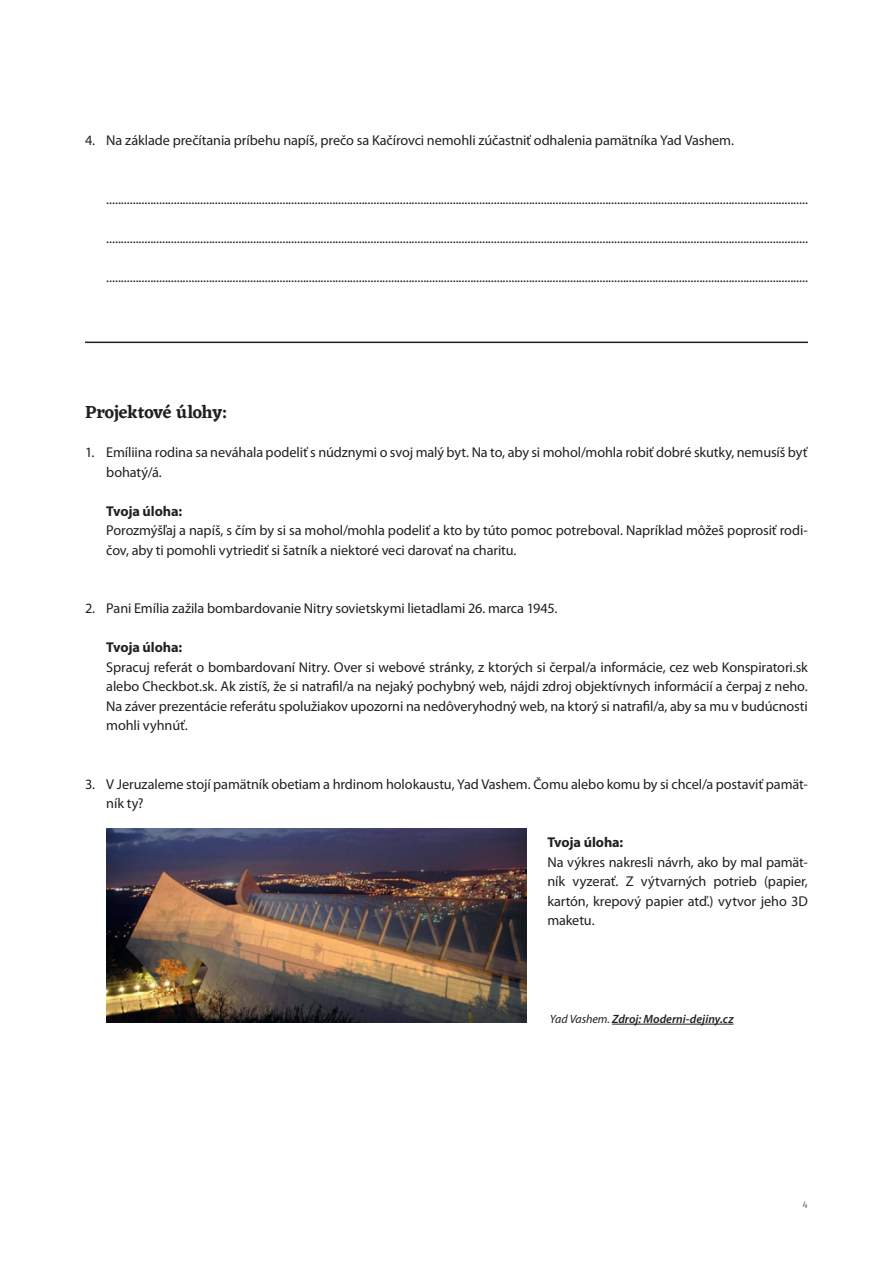
<style>
.page{position:relative;width:893px;height:1263px;background:#fff}
.page>*{position:absolute;margin:0;border:0;box-sizing:border-box;transform-origin:0 0}
.t1{font:600 18px "Eczar";letter-spacing:-.02em;color:#231f20}
.t2{font:14.25px/19.5px "Myriad Pro";letter-spacing:-.01em;color:#231f20}
.t3{font:700 14.25px "Myriad Pro";letter-spacing:-.005em;color:#231f20}
.t4{font:italic 600 12px "Myriad Pro";letter-spacing:.005em;color:#231f20}
.t5{font:500 9.75px "Fira Sans";color:#8f919a}
.s1{font-weight:400}
</style>
<div class="page">
<hr style="left:85px;top:342px;width:723px;height:1px;background:#231f20">
<img style="left:107px;top:829px;width:419px;height:194px">
<hr style="left:612px;top:1024px;width:121px;height:1px;background:#231f20">
<p class="t2" style="left:85px;top:131px;width:650px">4. Na základe prečítania príbehu napíš, prečo sa Kačírovci nemohli zúčastniť odhalenia pamätníka Yad Vashem.</p>
<p class="t2" style="left:106px;top:189px;width:703px">...............................................................................................................................................................................................................................................</p>
<p class="t2" style="left:106px;top:228px;width:703px">...............................................................................................................................................................................................................................................</p>
<p class="t2" style="left:106px;top:267px;width:703px">...............................................................................................................................................................................................................................................</p>
<p class="t1" style="left:85px;top:400px;width:143px">Projektové úlohy:</p>
<p class="t2" style="left:106px;top:443px;width:703px;text-indent:-21px">1. Emíliina rodina sa neváhala podeliť s núdznymi o svoj malý byt. Na to, aby si mohol/mohla robiť dobré skutky, nemusíš byť bohatý/á.</p>
<p class="t3" style="left:106px;top:502px;width:77px">Tvoja úloha:</p>
<p class="t2" style="left:106px;top:521px;width:703px">Porozmýšľaj a napíš, s čím by si sa mohol/mohla podeliť a kto by túto pomoc potreboval. Napríklad môžeš poprosiť rodi&shy;čov, aby ti pomohli vytriediť si šatník a niektoré veci darovať na charitu.</p>
<p class="t2" style="left:85px;top:599px;width:474px">2. Pani Emília zažila bombardovanie Nitry sovietskymi lietadlami 26. marca 1945.</p>
<p class="t3" style="left:106px;top:638px;width:77px">Tvoja úloha:</p>
<p class="t2" style="left:106px;top:657px;width:703px;text-align:justify">Spracuj referát o bombardovaní Nitry. Over si webové stránky, z ktorých si čerpal/a informácie, cez web Konspiratori.sk alebo Checkbot.sk. Ak zistíš, že si natrafil/a na nejaký pochybný web, nájdi zdroj objektívnych informácií a čerpaj z neho.<br>Na záver prezentácie referátu spolužiakov upozorni na nedôveryhodný web, na ktorý si natrafil/a, aby sa mu v budúcnosti mohli vyhnúť.</p>
<p class="t2" style="left:106px;top:774px;width:703px;text-indent:-21px">3. V Jeruzaleme stojí pamätník obetiam a hrdinom holokaustu, Yad Vashem. Čomu alebo komu by si chcel/a postaviť pamät&shy;ník ty?</p>
<p class="t3" style="left:547px;top:833px;width:77px">Tvoja úloha:</p>
<p class="t2" style="left:547px;top:852px;width:262px;text-align:justify">Na výkres nakresli návrh, ako by mal pamät&shy;ník vyzerať. Z výtvarných potrieb (papier, kartón, krepový papier atď.) vytvor jeho 3D maketu.</p>
<p class="t4" style="left:550px;top:1011px;width:185px"><span class="s1">Yad Vashem.</span> Zdroj: Moderni-dejiny.cz</p>
<p class="t5" style="left:803px;top:1197px;width:7px">4</p>
</div>
